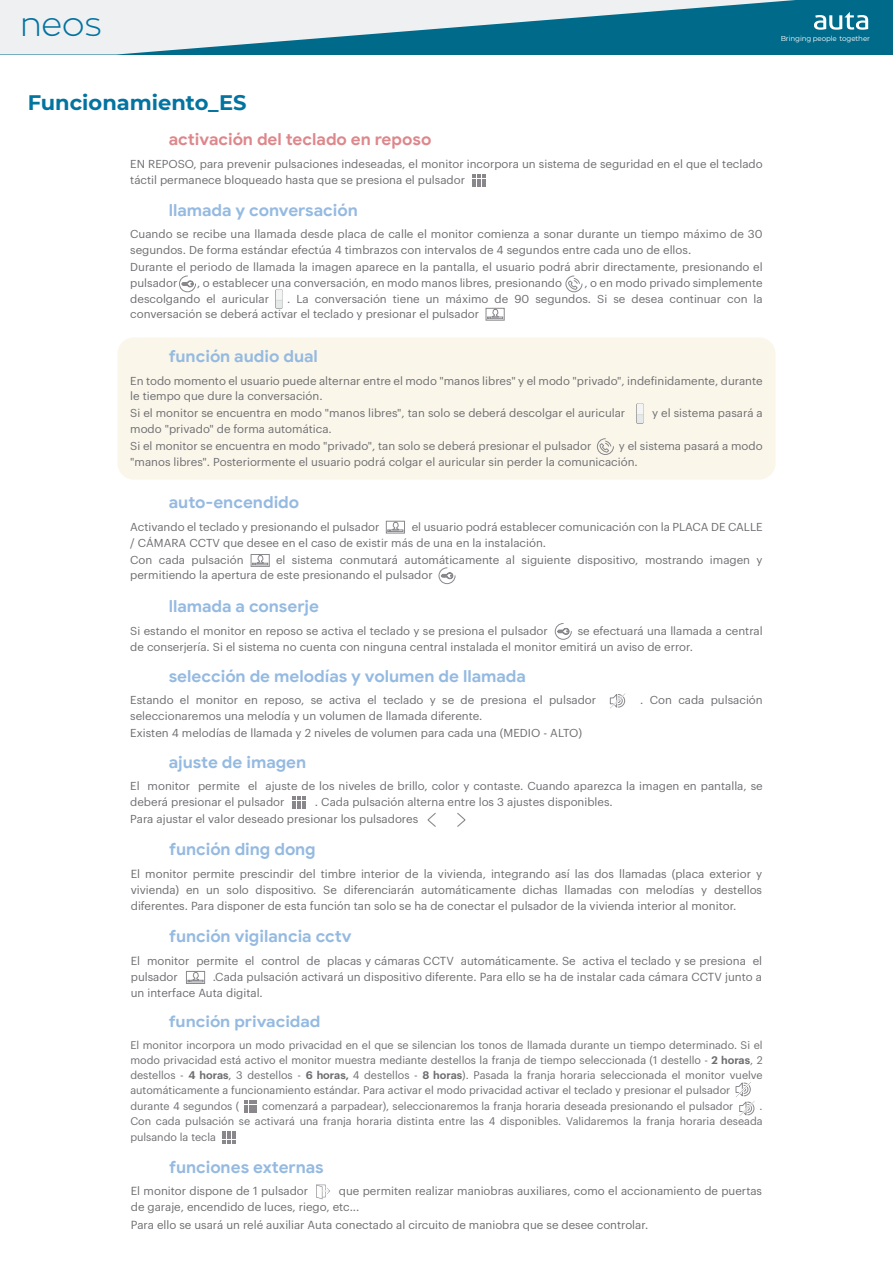
<style>
.page{position:relative;width:893px;height:1263px;background:#fff}
.page>*{position:absolute;margin:0;border:0;box-sizing:border-box;transform-origin:0 0}
.t1{font:300 32.85px "Zona Pro";color:#0373a0}
.t2{font:700 21px "Montserrat";color:#0373a0}
.t3{font:700 16.8px "Google Sans";color:#95bae1}
.t4{font:700 16.65px "Google Sans";letter-spacing:-.005em;color:#95bae1}
.t5{font:700 16.65px "Google Sans";letter-spacing:-.005em;color:#de878b}
.t6{font:700 15.9px "Google Sans";letter-spacing:-.005em;color:#95bae1;scale:1.06 1}
.t7{font:11.4px/16px "Graphik";color:#6e6e72}
.t8{font:11.25px/15.8px "Graphik";color:#6e6e72}
.t9{font:10.8px/15.1px "Graphik";color:#6e6e72;text-align:justify}
.t10{font:7.2px "Montserrat";letter-spacing:-.015em;color:#fefefd}
.s1{font-weight:600}
</style>
<div class="page">
<div style="left:0;top:0;width:893px;height:54px;background:#006a8b"></div>
<svg style="left:814px;top:12px;width:54px;height:18px"></svg>
<svg style="left:0;top:0;width:795px;height:54px"></svg>
<div style="left:117px;top:337px;width:658px;height:143px;background:#faf6ea;border-radius:16px"></div>
<img style="left:636px;top:404px;width:7px;height:19px">
<svg style="left:597px;top:438px;width:17px;height:17px"></svg>
<svg style="left:179px;top:275px;width:17px;height:18px"></svg>
<img style="left:275px;top:289px;width:7px;height:20px">
<svg style="left:565px;top:275px;width:18px;height:17px"></svg>
<svg style="left:488px;top:310px;width:15px;height:8px"></svg>
<div style="left:486px;top:308px;width:19px;height:12px;border:1px solid #89878c"></div>
<svg style="left:438px;top:567px;width:18px;height:17px"></svg>
<svg style="left:388px;top:523px;width:15px;height:8px"></svg>
<div style="left:386px;top:521px;width:19px;height:12px;border:1px solid #89878c"></div>
<svg style="left:253px;top:556px;width:15px;height:9px"></svg>
<div style="left:251px;top:554px;width:19px;height:13px;border:1px solid #89878c"></div>
<svg style="left:554px;top:623px;width:18px;height:17px"></svg>
<svg style="left:473px;top:174px;width:12px;height:13px"></svg>
<svg style="left:427px;top:813px;width:9px;height:14px"></svg>
<svg style="left:457px;top:813px;width:9px;height:14px"></svg>
<svg style="left:293px;top:796px;width:12px;height:13px"></svg>
<svg style="left:316px;top:1184px;width:14px;height:15px"></svg>
<svg style="left:735px;top:1082px;width:20px;height:34px"></svg>
<svg style="left:223px;top:1131px;width:12px;height:13px"></svg>
<svg style="left:244px;top:1100px;width:13px;height:13px"></svg>
<svg style="left:188px;top:973px;width:15px;height:9px"></svg>
<div style="left:186px;top:971px;width:19px;height:13px;border:1px solid #89878c"></div>
<svg style="left:609px;top:693px;width:17px;height:16px"></svg>
<h1 class="t1" style="left:20px;top:10px;width:83px">neos</h1>
<p class="t10" style="left:781px;top:34px;width:91px">Bringing people together</p>
<h2 class="t2" style="left:28px;top:90px;width:220px">Funcionamiento_ES</h2>
<h3 class="t5" style="left:169px;top:129px;width:264px">activación del teclado en reposo</h3>
<p class="t8" style="left:130px;top:157px;width:634px">EN REPOSO, para prevenir pulsaciones indeseadas, el monitor incorpora un sistema de seguridad en el que el teclado táctil permanece bloqueado hasta que se presiona el pulsador</p>
<h3 class="t4" style="left:169px;top:200px;width:191px">llamada y conversación</h3>
<p class="t8" style="left:130px;top:227px;width:634px">Cuando se recibe una llamada desde placa de calle el monitor comienza a sonar durante un tiempo máximo de 30 segundos. De forma estándar efectúa 4 timbrazos con intervalos de 4 segundos entre cada uno de ellos.</p>
<p class="t8" style="left:130px;top:260px;width:634px">Durante el periodo de llamada la imagen aparece en la pantalla, el usuario podrá abrir directamente, presionando el pulsador</p>
<p class="t8" style="left:197px;top:275px;width:366px">, o establecer una conversación, en modo manos libres, presionando</p>
<p class="t8" style="left:584px;top:275px;width:180px">, o en modo privado simplemente</p>
<p class="t8" style="left:130px;top:291px;width:140px">descolgando el auricular</p>
<p class="t8" style="left:130px;top:291px;width:634px;text-indent:157px">. La conversación tiene un máximo de 90 segundos. Si se desea continuar con la conversación se deberá activar el teclado y presionar el pulsador</p>
<h3 class="t4" style="left:169px;top:346px;width:151px">función audio dual</h3>
<p class="t8" style="left:130px;top:373px;width:634px">En todo momento el usuario puede alternar entre el modo "manos libres" y el modo "privado", indefinidamente, durante le tiempo que dure la conversación.</p>
<p class="t8" style="left:130px;top:406px;width:496px">Si el monitor se encuentra en modo "manos libres", tan solo se deberá descolgar el auricular</p>
<p class="t8" style="left:652px;top:406px;width:112px">y el sistema pasará a</p>
<p class="t8" style="left:130px;top:421px;width:463px;line-height:17px">modo "privado" de forma automática.<br>Si el monitor se encuentra en modo "privado", tan solo se deberá presionar el pulsador</p>
<p class="t8" style="left:130px;top:439px;width:634px;text-indent:489px">y el sistema pasará a modo "manos libres". Posteriormente el usuario podrá colgar el auricular sin perder la comunicación.</p>
<h3 class="t4" style="left:169px;top:492px;width:132px">auto-encendido</h3>
<p class="t8" style="left:130px;top:519px;width:251px">Activando el teclado y presionando el pulsador</p>
<p class="t8" style="left:130px;top:519px;width:634px;text-indent:282px">el usuario podrá establecer comunicación con la PLACA DE CALLE / CÁMARA CCTV que desee en el caso de existir más de una en la instalación.</p>
<p class="t8" style="left:130px;top:552px;width:115px">Con cada pulsación</p>
<p class="t8" style="left:130px;top:552px;width:634px;text-indent:146px">el sistema conmutará automáticamente al siguiente dispositivo, mostrando imagen y permitiendo la apertura de este presionando el pulsador</p>
<h3 class="t4" style="left:169px;top:596px;width:152px">llamada a conserje</h3>
<p class="t8" style="left:130px;top:623px;width:419px">Si estando el monitor en reposo se activa el teclado y se presiona el pulsador</p>
<p class="t8" style="left:130px;top:623px;width:634px;text-indent:447px">se efectuará una llamada a central de conserjería. Si el sistema no cuenta con ninguna central instalada el monitor emitirá un aviso de error.</p>
<h3 class="t4" style="left:169px;top:666px;width:359px">selección de melodías y volumen de llamada</h3>
<p class="t8" style="left:130px;top:693px;width:467px">Estando el monitor en reposo, se activa el teclado y se de presiona el pulsador</p>
<p class="t8" style="left:640px;top:693px;width:124px">. Con cada pulsación</p>
<p class="t8" style="left:130px;top:708px;width:453px;line-height:17px">seleccionaremos una melodía y un volumen de llamada diferente.<br>Existen 4 melodías de llamada y 2 niveles de volumen para cada una (MEDIO - ALTO)</p>
<h3 class="t4" style="left:169px;top:752px;width:139px">ajuste de imagen</h3>
<p class="t8" style="left:130px;top:779px;width:634px">El monitor permite el ajuste de los niveles de brillo, color y contaste. Cuando aparezca la imagen en pantalla, se deberá presionar el pulsador</p>
<p class="t8" style="left:130px;top:794px;width:484px;line-height:17px;text-indent:185px">. Cada pulsación alterna entre los 3 ajustes disponibles.<br>Para ajustar el valor deseado presionar los pulsadores</p>
<h3 class="t3" style="left:169px;top:839px;width:148px">función ding dong</h3>
<p class="t7" style="left:131px;top:866px;width:633px;text-align:justify">El monitor permite prescindir del timbre interior de la vivienda, integrando así las dos llamadas (placa exterior y vivienda) en un solo dispositivo. Se diferenciarán automáticamente dichas llamadas con melodías y destellos diferentes. Para disponer de esta función tan solo se ha de conectar el pulsador de la vivienda interior al monitor.</p>
<h3 class="t3" style="left:169px;top:926px;width:184px">función vigilancia cctv</h3>
<p class="t7" style="left:131px;top:953px;width:633px">El monitor permite el control de placas y cámaras CCTV automáticamente. Se activa el teclado y se presiona el pulsador</p>
<p class="t7" style="left:131px;top:969px;width:633px;text-indent:82px">.Cada pulsación activará un dispositivo diferente. Para ello se ha de instalar cada cámara CCTV junto a un interface Auta digital.</p>
<h3 class="t6" style="left:169px;top:1012px;width:145px">función privacidad</h3>
<p class="t9" style="left:130px;top:1038px;width:634px">El monitor incorpora un modo privacidad en el que se silencian los tonos de llamada durante un tiempo determinado. Si el modo privacidad está activo el monitor muestra mediante destellos la franja de tiempo seleccionada (1 destello - <span class="s1">2 horas</span>, 2 destellos - <span class="s1">4 horas</span>, 3 destellos - <span class="s1">6 horas,</span> 4 destellos - <span class="s1">8 horas</span>). Pasada la franja horaria seleccionada el monitor vuelve automáticamente a funcionamiento estándar. Para activar el modo privacidad activar el teclado y presionar el pulsador</p>
<p class="t9" style="left:130px;top:1099px;width:110px">durante 4 segundos (</p>
<p class="t9" style="left:262px;top:1099px;width:472px">comenzará a parpadear), seleccionaremos la franja horaria deseada presionando el pulsador</p>
<p class="t9" style="left:130px;top:1099px;width:634px;text-indent:629px">.<br>Con cada pulsación se activará una franja horaria distinta entre las 4 disponibles. Validaremos la franja horaria deseada pulsando la tecla</p>
<h3 class="t3" style="left:169px;top:1156px;width:156px">funciones externas</h3>
<p class="t7" style="left:131px;top:1184px;width:179px">El monitor dispone de 1 pulsador</p>
<p class="t7" style="left:131px;top:1184px;width:633px;text-indent:208px">que permiten realizar maniobras auxiliares, como el accionamiento de puertas de garaje, encendido de luces, riego, etc...</p>
<p class="t7" style="left:131px;top:1217px;width:519px">Para ello se usará un relé auxiliar Auta conectado al circuito de maniobra que se desee controlar.</p>
</div>
